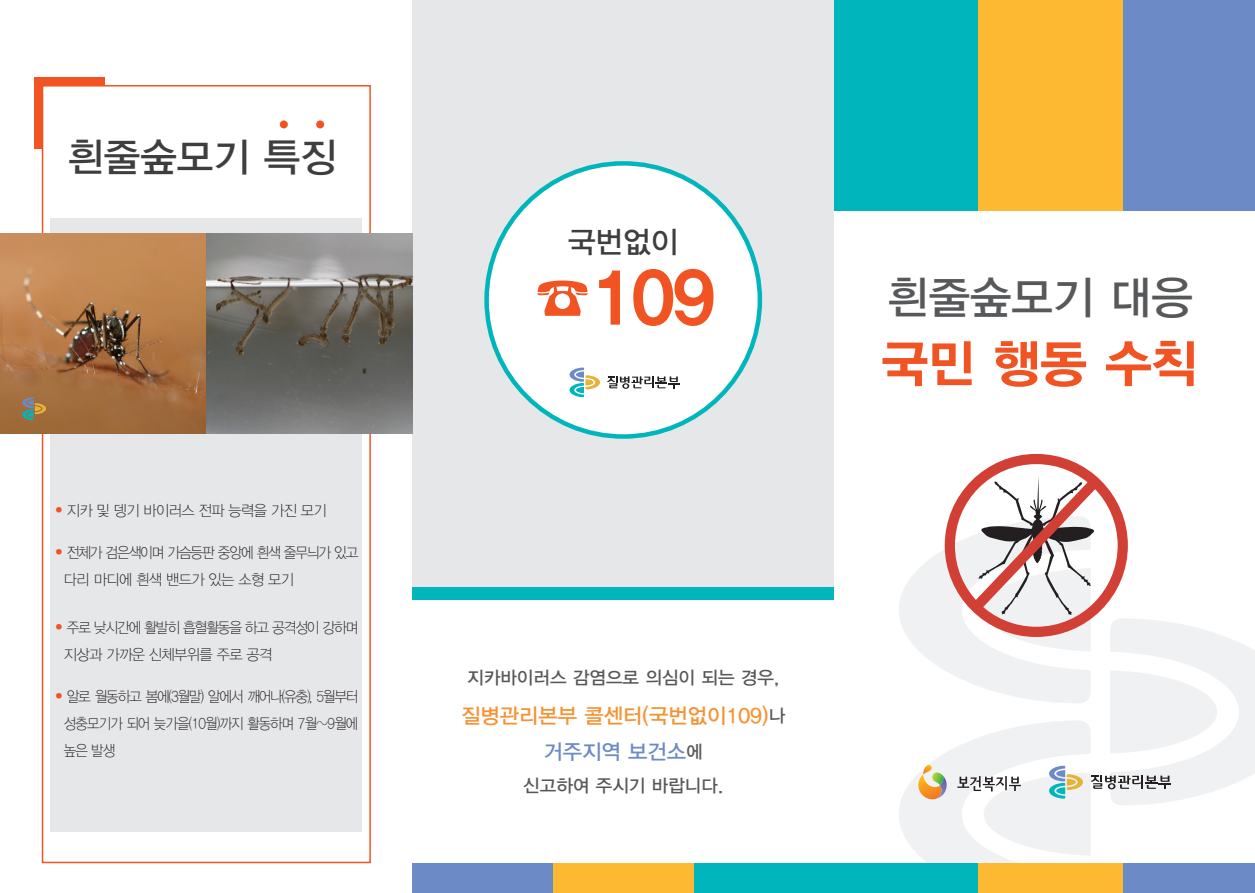
<style>
.page{position:relative;width:1255px;height:893px;background:#fff}
.page>*{position:absolute;margin:0;border:0;box-sizing:border-box;transform-origin:0 0}
.t1{font:72px "YDIYGO350";color:#f15422}
.t2{font:51px "YDIYGO350";color:#f15422}
.t3{font:45px "YDIYGO330";color:#57585a}
.t4{font:39.6px "YDIYGO330";color:#3e3e3f}
.t5{font:30px "YDIYGO330";color:#3e3e3f}
.t6{font:21px "YDIYGO330";color:#f69232}
.t7{font:21px "YDIYGO330";color:#6c8bc6}
.t8{font:18px "YDIYGO330";color:#57585a}
.t9{font:15px/27px "YDIYGO310";letter-spacing:-.07em;color:#231f20;scale:.92 1}
.t10{font:15px "YDIYGO310";letter-spacing:-.04em;color:#231f20;scale:.96 1}
.s1{font-family:"YDVYGO11";font-size:10.5px;color:#f15422}
.s2{font-family:"YDIYGO330";font-size:60px}
.s3{font-size:18px;color:#57585a}
</style>
<div class="page">
<div style="left:412px;top:0;width:421px;height:587px;background:#e6e7e9"></div>
<div style="left:50px;top:218px;width:312px;height:614px;background:#e6e7e9"></div>
<div style="left:42px;top:85px;width:329px;height:778px;border:2px solid #f15422"></div>
<div style="left:412px;top:587px;width:421px;height:13px;background:#00b6bc"></div>
<div style="left:486px;top:163px;width:273px;height:273px;background:#fff;border-radius:50%"></div>
<svg style="left:899px;top:468px;width:355px;height:395px"></svg>
<svg style="left:607px;top:376px;width:72px;height:13px"></svg>
<svg style="left:569px;top:368px;width:31px;height:29px"></svg>
<img style="left:0;top:234px;width:412px;height:200px">
<div style="left:834px;top:0;width:144px;height:210px;background:#00b6bc"></div>
<div style="left:978px;top:0;width:145px;height:210px;background:#fdb931"></div>
<div style="left:1123px;top:0;width:131px;height:210px;background:#6c8bc6"></div>
<div style="left:834px;top:863px;width:144px;height:30px;background:#00b6bc"></div>
<div style="left:978px;top:863px;width:145px;height:30px;background:#fdb931"></div>
<div style="left:1123px;top:863px;width:131px;height:30px;background:#6c8bc6"></div>
<div style="left:693px;top:863px;width:141px;height:30px;background:#00b6bc"></div>
<div style="left:553px;top:863px;width:140px;height:30px;background:#fdb931"></div>
<div style="left:412px;top:863px;width:141px;height:30px;background:#6c8bc6"></div>
<div style="left:280px;top:120px;width:8px;height:8px;background:#f15422;border-radius:50%"></div>
<div style="left:316px;top:120px;width:8px;height:8px;background:#f15422;border-radius:50%"></div>
<div style="left:34px;top:78px;width:8px;height:71px;background:#f15422"></div>
<div style="left:34px;top:78px;width:71px;height:8px;background:#f15422"></div>
<svg style="left:22px;top:397px;width:24px;height:23px"></svg>
<p class="t4" style="left:67px;top:135px;width:271px">흰줄숲모기 특징</p>
<p class="t10" style="left:54px;top:502px;width:285px"><span class="s1">●</span> 지카 및 뎅기 바이러스 전파 능력을 가진 모기</p>
<p class="t9" style="left:64px;top:539px;width:321px;text-indent:-10px"><span class="s1">●</span> 전체가 검은색이며 가슴등판 중앙에 흰색 줄무늬가 있고 다리 마디에 흰색 밴드가 있는 소형 모기</p>
<p class="t9" style="left:64px;top:614px;width:321px;text-indent:-10px"><span class="s1">●</span> 주로 낮시간에 활발히 흡혈활동을 하고 공격성이 강하며 지상과 가까운 신체부위를 주로 공격</p>
<p class="t9" style="left:64px;top:683px;width:322px;text-align:justify;text-indent:-10px"><span class="s1">●</span> 알로 월동하고 봄에(3월말) 알에서 깨어나(유충), 5월부터 성충모기가 되어 늦가을(10월)까지 활동하며 7월~9월에 높은 발생</p>
<p class="t5" style="left:568px;top:226px;width:112px">국번없이</p>
<p class="t1" style="left:532px;top:260px;width:183px"><span class="s2">☎</span>109</p>
<p class="t3" style="left:887px;top:273px;width:307px">흰줄숲모기 대응</p>
<p class="t2" style="left:881px;top:337px;width:319px">국민 행동 수칙</p>
<p class="t8" style="left:467px;top:668px;width:313px">지카바이러스 감염으로 의심이 되는 경우,</p>
<p class="t6" style="left:461px;top:704px;width:325px">질병관리본부 콜센터(국번없이109)<span class="s3">나</span></p>
<p class="t7" style="left:543px;top:740px;width:161px">거주지역 보건소<span class="s3">에</span></p>
<p class="t8" style="left:523px;top:776px;width:201px">신고하여 주시기 바랍니다.</p>
</div>
